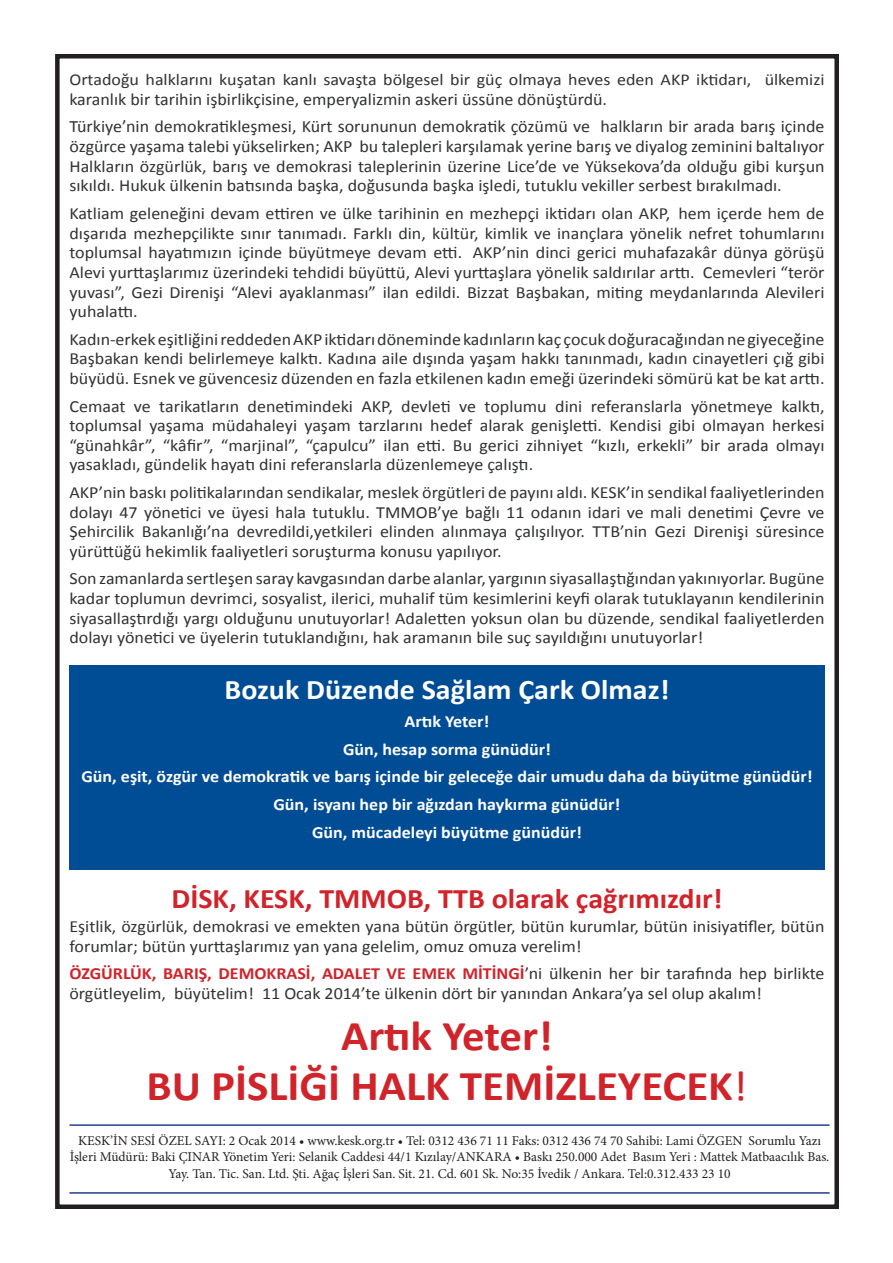
<style>
.page{position:relative;width:893px;height:1263px;background:#fff}
.page>*{position:absolute;margin:0;border:0;box-sizing:border-box;transform-origin:0 0}
.t1{font:700 42.6px/50.7px "Calibri";color:#d1232a;text-align:center;scale:1.06 1}
.t2{font:700 28.35px "Calibri";color:#d1232a;scale:1.06 1}
.t3{font:700 28.35px "Calibri";color:#fff;scale:1.06 1}
.t4{font:17.25px/27.8px "Calibri";color:#313232;scale:1.04 1}
.t5{font:17.1px/19.6px "Calibri";color:#313232;text-align:justify;scale:1.06 1}
.t6{font:700 17.1px/27.8px "Calibri";color:#fff;text-align:center;scale:1.06 1}
.t7{font:16.5px "Calibri";color:#313232;scale:1.09 1}
.t8{font:13.5px/16.2px "Minion Pro";color:#231f20;text-align:center}
.s1{font-weight:700;color:#d1232a}
.s2{font-weight:400}
</style>
<div class="page">
<div style="left:69px;top:665px;width:756px;height:204px;background:#014d95"></div>
<div style="left:55px;top:54px;width:784px;height:1155px;border:4px solid #231f20"></div>
<hr style="left:69px;top:1124px;width:761px;height:2px;background:#253f8e">
<hr style="left:69px;top:1192px;width:761px;height:2px;background:#253f8e">
<p class="t7" style="left:69px;top:69px;width:694px">Ortadoğu halklarını kuşatan kanlı savaşta bölgesel bir güç olmaya heves eden AKP iktidarı, ülkemizi</p>
<p class="t4" style="left:69px;top:84px;width:728px">karanlık bir tarihin işbirlikçisine, emperyalizmin askeri üssüne dönüştürdü.<br>Türkiye’nin demokratikleşmesi, Kürt sorununun demokratik çözümü ve halkların bir arada barış içinde</p>
<p class="t4" style="left:69px;top:132px;width:728px">özgürce yaşama talebi yükselirken; AKP bu talepleri karşılamak yerine barış ve diyalog zeminini baltalıyor</p>
<p class="t5" style="left:69px;top:155px;width:714px">Halkların özgürlük, barış ve demokrasi taleplerinin üzerine Lice’de ve Yüksekova’da olduğu gibi kurşun sıkıldı. Hukuk ülkenin batısında başka, doğusunda başka işledi, tutuklu vekiller serbest bırakılmadı.</p>
<p class="t5" style="left:69px;top:203px;width:714px">Katliam geleneğini devam ettiren ve ülke tarihinin en mezhepçi iktidarı olan AKP, hem içerde hem de dışarıda mezhepçilikte sınır tanımadı. Farklı din, kültür, kimlik ve inançlara yönelik nefret tohumlarını toplumsal hayatımızın içinde büyütmeye devam etti. AKP’nin dinci gerici muhafazakâr dünya görüşü Alevi yurttaşlarımız üzerindeki tehdidi büyüttü, Alevi yurttaşlara yönelik saldırılar arttı. Cemevleri “terör yuvası”, Gezi Direnişi “Alevi ayaklanması” ilan edildi. Bizzat Başbakan, miting meydanlarında Alevileri yuhalattı.</p>
<p class="t5" style="left:69px;top:329px;width:714px">Kadın-erkek eşitliğini reddeden AKP iktidarı döneminde kadınların kaç çocuk doğuracağından ne giyeceğine Başbakan kendi belirlemeye kalktı. Kadına aile dışında yaşam hakkı tanınmadı, kadın cinayetleri çığ gibi büyüdü. Esnek ve güvencesiz düzenden en fazla etkilenen kadın emeği üzerindeki sömürü kat be kat arttı.</p>
<p class="t5" style="left:69px;top:395px;width:714px">Cemaat ve tarikatların denetimindeki AKP, devleti ve toplumu dini referanslarla yönetmeye kalktı, toplumsal yaşama müdahaleyi yaşam tarzlarını hedef alarak genişletti. Kendisi gibi olmayan herkesi “günahkâr”, “kâfir”, “marjinal”, “çapulcu” ilan etti. Bu gerici zihniyet “kızlı, erkekli” bir arada olmayı yasakladı, gündelik hayatı dini referanslarla düzenlemeye çalıştı.</p>
<p class="t5" style="left:69px;top:482px;width:714px">AKP’nin baskı politikalarından sendikalar, meslek örgütleri de payını aldı. KESK’in sendikal faaliyetlerinden dolayı 47 yönetici ve üyesi hala tutuklu. TMMOB’ye bağlı 11 odanın idari ve mali denetimi Çevre ve Şehircilik Bakanlığı’na devredildi,yetkileri elinden alınmaya çalışılıyor. TTB’nin Gezi Direnişi süresince yürüttüğü hekimlik faaliyetleri soruşturma konusu yapılıyor.</p>
<p class="t5" style="left:69px;top:568px;width:714px">Son zamanlarda sertleşen saray kavgasından darbe alanlar, yargının siyasallaştığından yakınıyorlar. Bugüne kadar toplumun devrimci, sosyalist, ilerici, muhalif tüm kesimlerini keyfi olarak tutuklayanın kendilerinin siyasallaştırdığı yargı olduğunu unutuyorlar! Adaletten yoksun olan bu düzende, sendikal faaliyetlerden dolayı yönetici ve üyelerin tutuklandığını, hak aramanın bile suç sayıldığını unutuyorlar!</p>
<h2 class="t3" style="left:225px;top:671px;width:421px">Bozuk Düzende Sağlam Çark Olmaz!</h2>
<p class="t6" style="left:81px;top:706px;width:691px">Artık Yeter!<br>Gün, hesap sorma günüdür!<br>Gün, eşit, özgür ve demokratik ve barış içinde bir geleceğe dair umudu daha da büyütme günüdür!<br>Gün, isyanı hep bir ağızdan haykırma günüdür!<br>Gün, mücadeleyi büyütme günüdür!</p>
<h2 class="t2" style="left:172px;top:881px;width:521px">DİSK, KESK, TMMOB, TTB olarak çağrımızdır!</h2>
<p class="t5" style="left:69px;top:916px;width:714px">Eşitlik, özgürlük, demokrasi ve emekten yana bütün örgütler, bütün kurumlar, bütün inisiyatifler, bütün forumlar; bütün yurttaşlarımız yan yana gelelim, omuz omuza verelim!</p>
<p class="t5" style="left:69px;top:963px;width:714px"><span class="s1">ÖZGÜRLÜK, BARIŞ, DEMOKRASİ, ADALET VE EMEK MİTİNGİ</span>’ni ülkenin her bir tarafında hep birlikte örgütleyelim, büyütelim! 11 Ocak 2014’te ülkenin dört bir yanından Ankara’ya sel olup akalım!</p>
<h1 class="t1" style="left:146px;top:1008px;width:569px">Artık Yeter!<br>BU PİSLİĞİ HALK TEMİZLEYECEK<span class="s2">!</span></h1>
<p class="t8" style="left:70px;top:1133px;width:761px">KESK’İN SESİ ÖZEL SAYI: 2 Ocak 2014 • www.kesk.org.tr • Tel: 0312 436 71 11 Faks: 0312 436 74 70 Sahibi: Lami ÖZGEN Sorumlu Yazı<br>İşleri Müdürü: Baki ÇINAR Yönetim Yeri: Selanik Caddesi 44/1 Kızılay/ANKARA • Baskı 250.000 Adet Basım Yeri : Mattek Matbaacılık Bas.<br>Yay. Tan. Tic. San. Ltd. Şti. Ağaç İşleri San. Sit. 21. Cd. 601 Sk. No:35 İvedik / Ankara. Tel:0.312.433 23 10</p>
</div>
